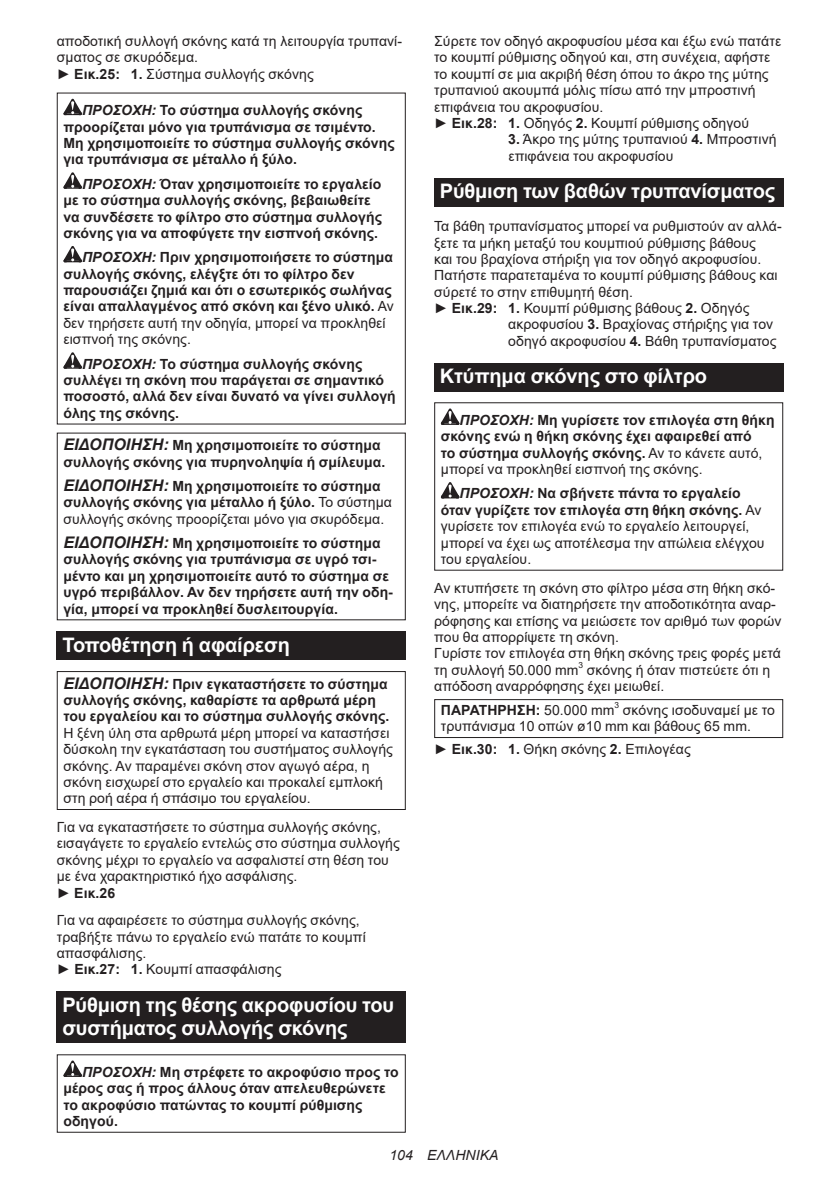
<style>
.page{position:relative;width:840px;height:1191px;background:#fff}
.page>*{position:absolute;margin:0;border:0;box-sizing:border-box;transform-origin:0 0}
.t1{font:700 20px/23.4px "Arial";letter-spacing:-.01em;color:#fff}
.t2{font:14px/16.4px "Arial";letter-spacing:.005em;color:#231f20}
.t3{font:700 14px/16.4px "Arial";letter-spacing:.005em;color:#231f20}
.t4{font:italic 14px "Arial";letter-spacing:.005em;color:#231f20}
.t5{font:8.4px "Arial";color:#231f20}
.s1{font-weight:700}
.s2{font-style:italic}
.s3{font-weight:400}
.s4{font-style:italic;font-size:16px}
.s5{font-weight:700;font-style:italic}
</style>
<div class="page">
<svg style="left:63px;top:99px;width:19px;height:16px"></svg>
<svg style="left:63px;top:172px;width:19px;height:17px"></svg>
<svg style="left:63px;top:246px;width:19px;height:16px"></svg>
<svg style="left:63px;top:352px;width:19px;height:17px"></svg>
<div style="left:57px;top:631px;width:348px;height:29px;background:#231f20"></div>
<div style="left:57px;top:671px;width:348px;height:139px;border:1px solid #231f20"></div>
<div style="left:57px;top:991px;width:348px;height:52px;background:#231f20"></div>
<svg style="left:63px;top:1060px;width:19px;height:17px"></svg>
<div style="left:434px;top:178px;width:348px;height:28px;background:#231f20"></div>
<div style="left:434px;top:363px;width:348px;height:28px;background:#231f20"></div>
<svg style="left:440px;top:408px;width:19px;height:17px"></svg>
<svg style="left:440px;top:482px;width:19px;height:16px"></svg>
<div style="left:434px;top:699px;width:348px;height:39px;border:1px solid #231f20"></div>
<p class="t2" style="left:57px;top:33px;width:347px">αποδοτική συλλογή σκόνης κατά τη λειτουργία τρυπανί&shy;σματος σε σκυρόδεμα.<br>► <span class="s1">Εικ.25: 1.</span> Σύστημα συλλογής σκόνης</p>
<p class="t3" style="left:63px;top:102px;width:332px;text-indent:19px"><span class="s2">ΠΡΟΣΟΧΗ:</span> Το σύστημα συλλογής σκόνης προορίζεται μόνο για τρυπάνισμα σε τσιμέντο.<br>Μη χρησιμοποιείτε το σύστημα συλλογής σκόνης για τρυπάνισμα σε μέταλλο ή ξύλο.</p>
<p class="t3" style="left:63px;top:176px;width:320px;text-indent:19px"><span class="s2">ΠΡΟΣΟΧΗ:</span> Όταν χρησιμοποιείτε το εργαλείο με το σύστημα συλλογής σκόνης, βεβαιωθείτε να συνδέσετε το φίλτρο στο σύστημα συλλογής σκόνης για να αποφύγετε την εισπνοή σκόνης.</p>
<p class="t3" style="left:63px;top:249px;width:332px;text-indent:19px"><span class="s2">ΠΡΟΣΟΧΗ:</span> Πριν χρησιμοποιήσετε το σύστημα συλλογής σκόνης, ελέγξτε ότι το φίλτρο δεν παρουσιάζει ζημιά και ότι ο εσωτερικός σωλήνας είναι απαλλαγμένος από σκόνη και ξένο υλικό. <span class="s3">Αν δεν τηρήσετε αυτή την οδηγία, μπορεί να προκληθεί εισπνοή της σκόνης.</span></p>
<p class="t3" style="left:63px;top:356px;width:334px;text-indent:19px"><span class="s2">ΠΡΟΣΟΧΗ:</span> Το σύστημα συλλογής σκόνης συλλέγει τη σκόνη που παράγεται σε σημαντικό ποσοστό, αλλά δεν είναι δυνατό να γίνει συλλογή όλης της σκόνης.</p>
<p class="t3" style="left:63px;top:437px;width:323px"><span class="s4">ΕΙΔΟΠΟΙΗΣΗ:</span> Μη χρησιμοποιείτε το σύστημα συλλογής σκόνης για πυρηνοληψία ή σμίλευμα.</p>
<p class="t3" style="left:63px;top:478px;width:330px"><span class="s4">ΕΙΔΟΠΟΙΗΣΗ:</span> Μη χρησιμοποιείτε το σύστημα συλλογής σκόνης για μέταλλο ή ξύλο. <span class="s3">Το σύστημα συλλογής σκόνης προορίζεται μόνο για σκυρόδεμα.</span></p>
<p class="t3" style="left:63px;top:535px;width:331px"><span class="s4">ΕΙΔΟΠΟΙΗΣΗ:</span> Μη χρησιμοποιείτε το σύστημα συλλογής σκόνης για τρυπάνισμα σε υγρό τσι&shy;μέντο και μη χρησιμοποιείτε αυτό το σύστημα σε υγρό περιβάλλον. Αν δεν τηρήσετε αυτή την οδη&shy;γία, μπορεί να προκληθεί δυσλειτουργία.</p>
<h1 class="t1" style="left:62px;top:633px;width:229px">Τοποθέτηση ή αφαίρεση</h1>
<p class="t3" style="left:63px;top:675px;width:327px"><span class="s4">ΕΙΔΟΠΟΙΗΣΗ:</span> Πριν εγκαταστήσετε το σύστημα συλλογής σκόνης, καθαρίστε τα αρθρωτά μέρη του εργαλείου και το σύστημα συλλογής σκόνης.</p>
<p class="t2" style="left:63px;top:724px;width:331px">Η ξένη ύλη στα αρθρωτά μέρη μπορεί να καταστήσει δύσκολη την εγκατάσταση του συστήματος συλλογής σκόνης. Αν παραμένει σκόνη στον αγωγό αέρα, η σκόνη εισχωρεί στο εργαλείο και προκαλεί εμπλοκή στη ροή αέρα ή σπάσιμο του εργαλείου.</p>
<p class="t2" style="left:57px;top:819px;width:344px">Για να εγκαταστήσετε το σύστημα συλλογής σκόνης, εισαγάγετε το εργαλείο εντελώς στο σύστημα συλλογής σκόνης μέχρι το εργαλείο να ασφαλιστεί στη θέση του με ένα χαρακτηριστικό ήχο ασφάλισης.<br>► <span class="s1">Εικ.26</span></p>
<p class="t2" style="left:57px;top:912px;width:310px">Για να αφαιρέσετε το σύστημα συλλογής σκόνης, τραβήξτε πάνω το εργαλείο ενώ πατάτε το κουμπί απασφάλισης.<br>► <span class="s1">Εικ.27: 1.</span> Κουμπί απασφάλισης</p>
<h1 class="t1" style="left:62px;top:993px;width:333px">Ρύθμιση της θέσης ακροφυσίου του συστήματος συλλογής σκόνης</h1>
<p class="t3" style="left:63px;top:1064px;width:336px;text-indent:19px"><span class="s2">ΠΡΟΣΟΧΗ:</span> Μη στρέφετε το ακροφύσιο προς το μέρος σας ή προς άλλους όταν απελευθερώνετε το ακροφύσιο πατώντας το κουμπί ρύθμισης οδηγού.</p>
<p class="t2" style="left:434px;top:33px;width:348px">Σύρετε τον οδηγό ακροφυσίου μέσα και έξω ενώ πατάτε το κουμπί ρύθμισης οδηγού και, στη συνέχεια, αφήστε το κουμπί σε μια ακριβή θέση όπου το άκρο της μύτης τρυπανιού ακουμπά μόλις πίσω από την μπροστινή επιφάνεια του ακροφυσίου.<br>► <span class="s1">Εικ.28: 1.</span> Οδηγός <span class="s1">2.</span> Κουμπί ρύθμισης οδηγού</p>
<p class="t2" style="left:508px;top:131px;width:270px"><span class="s1">3.</span> Άκρο της μύτης τρυπανιού <span class="s1">4.</span> Μπροστινή επιφάνεια του ακροφυσίου</p>
<h1 class="t1" style="left:439px;top:179px;width:337px">Ρύθμιση των βαθών τρυπανίσματος</h1>
<p class="t2" style="left:434px;top:218px;width:349px">Τα βάθη τρυπανίσματος μπορεί να ρυθμιστούν αν αλλά-</p>
<p class="t2" style="left:434px;top:234px;width:323px">ξετε τα μήκη μεταξύ του κουμπιού ρύθμισης βάθους</p>
<p class="t2" style="left:434px;top:251px;width:328px">και του βραχίονα στήριξη για τον οδηγό ακροφυσίου.</p>
<p class="t2" style="left:434px;top:267px;width:345px">Πατήστε παρατεταμένα το κουμπί ρύθμισης βάθους και</p>
<p class="t2" style="left:434px;top:283px;width:200px">σύρετέ το στην επιθυμητή θέση.</p>
<p class="t2" style="left:434px;top:300px;width:316px">► <span class="s1">Εικ.29: 1.</span> Κουμπί ρύθμισης βάθους <span class="s1">2.</span> Οδηγός</p>
<p class="t2" style="left:508px;top:316px;width:266px">ακροφυσίου <span class="s1">3.</span> Βραχίονας στήριξης για τον</p>
<p class="t2" style="left:508px;top:333px;width:269px">οδηγό ακροφυσίου <span class="s1">4.</span> Βάθη τρυπανίσματος</p>
<h1 class="t1" style="left:439px;top:364px;width:269px">Κτύπημα σκόνης στο φίλτρο</h1>
<p class="t3" style="left:440px;top:412px;width:335px;text-indent:19px"><span class="s2">ΠΡΟΣΟΧΗ:</span> Μη γυρίσετε τον επιλογέα στη θήκη σκόνης ενώ η θήκη σκόνης έχει αφαιρεθεί από<br>το σύστημα συλλογής σκόνης. <span class="s3">Αν το κάνετε αυτό, μπορεί να προκληθεί εισπνοή της σκόνης.</span></p>
<p class="t2" style="left:440px;top:485px;width:325px;text-indent:19px"><span class="s5">ΠΡΟΣΟΧΗ:</span> <span class="s1">Να σβήνετε πάντα το εργαλείο όταν γυρίζετε τον επιλογέα στη θήκη σκόνης.</span> Αν γυρίσετε τον επιλογέα ενώ το εργαλείο λειτουργεί, μπορεί να έχει ως αποτέλεσμα την απώλεια ελέγχου του εργαλείου.</p>
<p class="t2" style="left:434px;top:579px;width:349px">Αν κτυπήσετε τη σκόνη στο φίλτρο μέσα στη θήκη σκό&shy;νης, μπορείτε να διατηρήσετε την αποδοτικότητα αναρ&shy;ρόφησης και επίσης να μειώσετε τον αριθμό των φορών που θα απορρίψετε τη σκόνη.<br>Γυρίστε τον επιλογέα στη θήκη σκόνης τρεις φορές μετά τη συλλογή 50.000 mm</p>
<p class="t5" style="left:578px;top:659px;width:6px">3</p>
<p class="t2" style="left:434px;top:661px;width:337px;text-indent:152px">σκόνης ή όταν πιστεύετε ότι η απόδοση αναρρόφησης έχει μειωθεί.</p>
<p class="t3" style="left:440px;top:702px;width:175px">ΠΑΡΑΤΗΡΗΣΗ: <span class="s3">50.000 mm</span></p>
<p class="t5" style="left:614px;top:699px;width:6px">3</p>
<p class="t2" style="left:440px;top:702px;width:335px;text-indent:182px">σκόνης ισοδυναμεί με το τρυπάνισμα 10 οπών ø10 mm και βάθους 65 mm.</p>
<p class="t2" style="left:434px;top:741px;width:258px">► <span class="s1">Εικ.30: 1.</span> Θήκη σκόνης <span class="s1">2.</span> Επιλογέας</p>
<p class="t4" style="left:389px;top:1146px;width:111px">104 ΕΛΛΗΝΙΚΑ</p>
</div>
